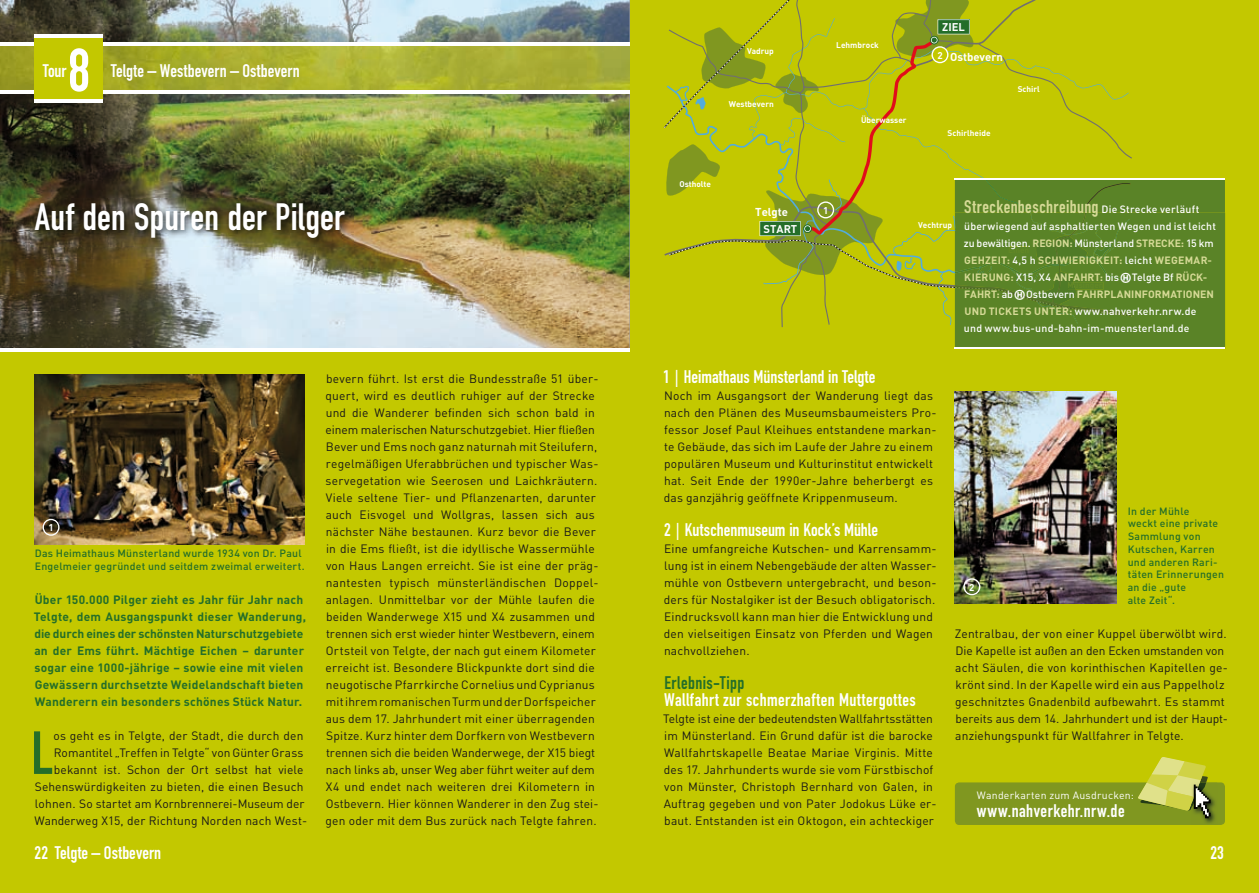
<style>
.page{position:relative;width:1259px;height:893px;background:#c3c800}
.page>*{position:absolute;margin:0;border:0;box-sizing:border-box;transform-origin:0 0}
.t1{font:60px "DIN Engschrift";color:#fff}
.t2{font:59.7px "DIN Engschrift";color:#246e29}
.t3{font:37.5px "DIN Engschrift";letter-spacing:.005em;color:#fff}
.t4{font:18px "DIN Engschrift";letter-spacing:.015em;color:#fff}
.t5{font:18px "DIN Engschrift";letter-spacing:.02em;color:#d6da96}
.t6{font:18px "DIN Engschrift";letter-spacing:.02em;color:#246e29}
.t7{font:12px/17px "DIN";letter-spacing:.015em;color:#191918}
.t8{font:700 12px/17px "DIN";letter-spacing:.015em;color:#246e29}
.t9{font:12px "DIN";letter-spacing:-.005em;color:#191918}
.t10{font:700 11.4px "DIN";color:#fff}
.t11{font:700 11.1px "DIN";color:#fff}
.t12{font:500 10.5px/17px "DIN";letter-spacing:.02em;color:#fff}
.t13{font:500 10.5px/12.8px "DIN";letter-spacing:.02em;color:#246e29}
.t14{font:10.5px "DIN";letter-spacing:.02em;color:#fff}
.t15{font:700 9.75px "DIN";color:#fff}
.t16{font:700 8.25px "DIN";color:#fff}
.s1{font-family:"DIN";font-weight:500;font-size:10.5px;color:#fff}
.s2{font-weight:700;color:#d6da96}
.s3{font-family:"Transit Pict Two";font-weight:400;font-size:11.25px}
.s4{font-family:"DIN";font-weight:300;font-size:24px}
</style>
<div class="page">
<img style="left:0;top:0;width:629px;height:349px">
<img style="left:0;top:46px;width:629px;height:45px">
<hr style="left:0;top:43px;width:629px;height:3px;background:#fff">
<hr style="left:0;top:91px;width:629px;height:3px;background:#fff">
<hr style="left:0;top:349px;width:629px;height:3px;background:#fff">
<svg style="left:664px;top:0;width:561px;height:349px"></svg>
<hr style="left:955px;top:179px;width:270px;height:1px;background:#fff">
<hr style="left:955px;top:347px;width:270px;height:2px;background:#fff">
<div style="left:34px;top:34px;width:68px;height:68px;background:#c3c800"></div>
<hr style="left:34px;top:34px;width:68px;height:3px;background:#fff">
<hr style="left:34px;top:99px;width:68px;height:3px;background:#fff">
<img style="left:30px;top:199px;width:324px;height:47px">
<div style="left:955px;top:782px;width:270px;height:43px;background:#809720;border-radius:4px"></div>
<img style="left:1203px;top:818px;width:12px;height:5px">
<svg style="left:1137px;top:757px;width:80px;height:61px"></svg>
<img style="left:955px;top:391px;width:161px;height:213px">
<img style="left:34px;top:374px;width:270px;height:170px">
<svg style="left:43px;top:519px;width:17px;height:17px"></svg>
<svg style="left:963px;top:578px;width:17px;height:17px"></svg>
<h1 class="t1" style="left:68px;top:35px;width:24px">8</h1>
<h3 class="t4" style="left:43px;top:60px;width:25px">Tour</h3>
<h3 class="t4" style="left:111px;top:60px;width:190px">Telgte – Westbevern – Ostbevern</h3>
<h3 class="t3" style="left:35px;top:194px;width:311px">Auf den Spuren der Pilger</h3>
<p class="t16" style="left:747px;top:45px;width:28px">Vadrup</p>
<p class="t16" style="left:729px;top:98px;width:47px">Westbevern</p>
<p class="t16" style="left:679px;top:179px;width:33px">Ostholte</p>
<p class="t10" style="left:755px;top:204px;width:34px">Telgte</p>
<p class="t11" style="left:763px;top:222px;width:35px">START</p>
<p class="t16" style="left:836px;top:40px;width:44px">Lehmbrock</p>
<p class="t16" style="left:861px;top:115px;width:47px">Überwasser</p>
<p class="t11" style="left:942px;top:20px;width:24px">ZIEL</p>
<p class="t15" style="left:937px;top:49px;width:7px">2</p>
<p class="t10" style="left:950px;top:50px;width:55px">Ostbevern</p>
<p class="t16" style="left:947px;top:128px;width:44px">Schirlheide</p>
<p class="t16" style="left:1017px;top:83px;width:24px">Schirl</p>
<p class="t15" style="left:823px;top:204px;width:7px">1</p>
<p class="t16" style="left:918px;top:220px;width:35px">Vechtrup</p>
<h3 class="t5" style="left:964px;top:196px;width:237px">Streckenbeschreibung <span class="s1">Die Strecke verläuft</span></h3>
<p class="t12" style="left:964px;top:217px;width:254px">überwiegend auf asphaltierten Wegen und ist leicht zu bewältigen. <span class="s2">REGION:</span> Münsterland <span class="s2">STRECKE:</span> 15 km <span class="s2">GEHZEIT:</span> 4,5 h <span class="s2">SCHWIERIGKEIT:</span> leicht <span class="s2">WEGEMAR-KIERUNG:</span> X15, X4 <span class="s2">ANFAHRT:</span> bis <span class="s3">y</span> Telgte Bf <span class="s2">RÜCK-FAHRT:</span> ab <span class="s3">y</span> Ostbevern <span class="s2">FAHRPLANINFORMATIONEN UND TICKETS UNTER:</span> www.nahverkehr.nrw.de und www.bus-und-bahn-im-muensterland.de</p>
<p class="t15" style="left:48px;top:521px;width:7px">1</p>
<p class="t13" style="left:35px;top:546px;width:271px">Das Heimathaus Münsterland wurde 1934 von Dr. Paul<br>Engelmeier gegründet und seitdem zweimal erweitert.</p>
<p class="t8" style="left:34px;top:590px;width:274px">Über 150.000 Pilger zieht es Jahr für Jahr nach Telgte, dem Ausgangspunkt dieser Wanderung, die durch eines der schönsten Naturschutz ge biete an der Ems führt. Mächtige Eichen – darunter sogar eine 1000-jährige – sowie eine mit vielen Gewässern durchsetzte Weidelandschaft bieten Wanderern ein besonders schönes Stück Natur.</p>
<h2 class="t2" style="left:31px;top:718px;width:24px">L</h2>
<p class="t7" style="left:53px;top:727px;width:251px">os geht es in Telgte, der Stadt, die durch den</p>
<p class="t7" style="left:54px;top:744px;width:251px">Romantitel „Treffen in Telgte“ von Günter Grass</p>
<p class="t7" style="left:54px;top:761px;width:251px">bekannt ist. Schon der Ort selbst hat viele</p>
<p class="t7" style="left:35px;top:778px;width:270px">Sehens würdigkeiten zu bieten, die einen Besuch</p>
<p class="t9" style="left:35px;top:796px;width:271px">lohnen. So startet am Kornbrennerei-Museum der</p>
<p class="t7" style="left:35px;top:812px;width:274px">Wander weg X15, der Richtung Norden nach West-</p>
<h3 class="t4" style="left:35px;top:842px;width:128px">22 Telgte – Ostbevern</h3>
<p class="t7" style="left:325px;top:370px;width:274px">bevern führt. Ist erst die Bundesstraße 51 über&shy;quert, wird es deutlich ruhiger auf der Strecke und die Wanderer befinden sich schon bald in einem male rischen Naturschutzgebiet. Hier fließen Bever und Ems noch ganz naturnah mit Steilufern, regelmäßigen Uferabbrüchen und typischer Was&shy;ser vegetation wie Seerosen und Laichkräu tern.<br>Viele seltene Tier- und Pflanzen arten, darunter auch Eisvogel und Wollgras, lassen sich aus nächster Nähe bestaunen. Kurz bevor die Bever in die Ems fließt, ist die idyllische Wasser mühle von Haus Langen erreicht. Sie ist eine der präg&shy;nantesten typisch münsterländischen Doppel&shy;anlagen. Un mittelbar vor der Mühle laufen die beiden Wander wege X15 und X4 zusammen und trennen sich erst wieder hinter Westbevern, einem Ortsteil von Telgte, der nach gut einem Kilometer erreicht ist. Besondere Blickpunkte dort sind die neugotische Pfarrkirche Cornelius und Cyprianus mit ihrem romanischen Turm und der Dorfspeicher aus dem 17. Jahrhundert mit einer überragenden Spitze. Kurz hinter dem Dorfkern von Westbevern trennen sich die beiden Wanderwege, der X15 biegt nach links ab, unser Weg aber führt weiter auf dem X4 und endet nach weiteren drei Kilometern in Ost bevern. Hier können Wanderer in den Zug stei&shy;gen oder mit dem Bus zurück nach Telgte fahren.</p>
<h3 class="t4" style="left:663px;top:366px;width:214px">1 <span class="s4">I</span> Heimathaus Münsterland in Telgte</h3>
<p class="t7" style="left:664px;top:387px;width:274px">Noch im Ausgangsort der Wanderung liegt das nach den Plänen des Museumsbaumeisters Pro&shy;fessor Josef Paul Kleihues entstandene markan&shy;te Gebäude, das sich im Laufe der Jahre zu einem populären Museum und Kulturinstitut entwickelt hat. Seit Ende der 1990er-Jahre beherbergt es das ganzjährig geöffnete Krippenmuseum.</p>
<h3 class="t4" style="left:664px;top:519px;width:216px">2 <span class="s4">I</span> Kutschenmuseum in Kock’s Mühle</h3>
<p class="t7" style="left:664px;top:540px;width:274px">Eine umfangreiche Kutschen- und Karrensamm&shy;lung ist in einem Nebengebäude der alten Wasser&shy;mühle von Ostbevern untergebracht, und beson&shy;ders für Nostalgiker ist der Besuch obligatorisch.<br>Eindrucksvoll kann man hier die Entwicklung und den vielseitigen Einsatz von Pferden und Wagen nachvollziehen.</p>
<h3 class="t6" style="left:664px;top:672px;width:82px">Erlebnis-Tipp</h3>
<h3 class="t4" style="left:664px;top:689px;width:253px">Wallfahrt zur schmerzhaften Muttergottes</h3>
<p class="t7" style="left:663px;top:710px;width:275px">Telgte ist eine der bedeutendsten Wallfahrtsstätten im Münsterland. Ein Grund dafür ist die barocke Wallfahrtskapelle Beatae Mariae Virginis. Mitte des 17. Jahrhunderts wurde sie vom Fürstbischof von Münster, Christoph Bernhard von Galen, in Auf trag gegeben und von Pater Jodokus Lüke er&shy;baut. Entstanden ist ein Oktogon, ein achteckiger</p>
<p class="t15" style="left:969px;top:581px;width:7px">2</p>
<p class="t13" style="left:1127px;top:504px;width:98px">In der Mühle<br>weckt eine private<br>Sammlung von<br>Kutschen, Karren und anderen Ra ri&shy;täten Erinnerungen an die „gute<br>alte Zeit“.</p>
<p class="t7" style="left:954px;top:625px;width:275px">Zentralbau, der von einer Kuppel überwölbt wird.<br>Die Kapelle ist außen an den Ecken umstanden von acht Säulen, die von korinthischen Kapitellen ge&shy;krönt sind. In der Kapelle wird ein aus Pappelholz geschnitztes Gnadenbild aufbewahrt. Es stammt bereits aus dem 14. Jahrhundert und ist der Haupt&shy;anziehungspunkt für Wallfahrer in Telgte.</p>
<p class="t14" style="left:977px;top:789px;width:158px">Wanderkarten zum Ausdrucken:</p>
<h3 class="t4" style="left:977px;top:800px;width:149px">www.nahverkehr.nrw.de</h3>
<h3 class="t4" style="left:1210px;top:842px;width:15px">23</h3>
</div>
